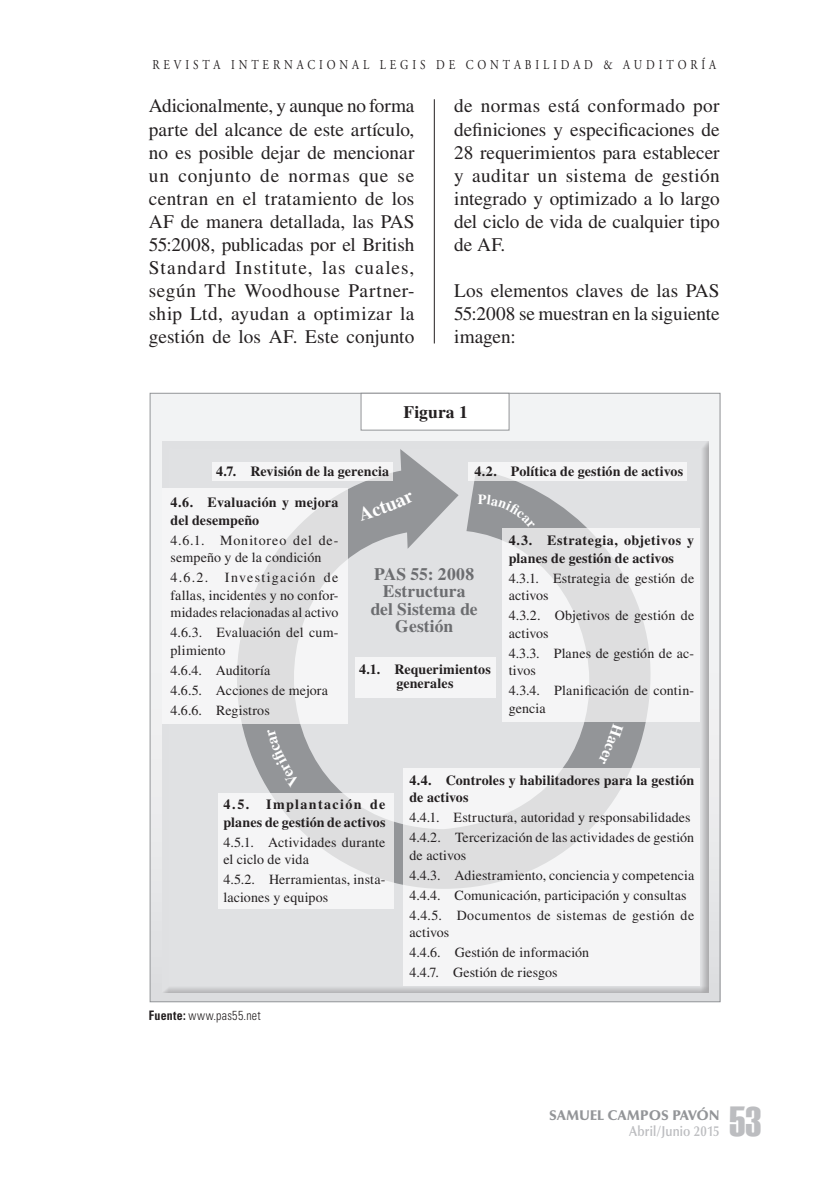
<style>
.page{position:relative;width:819px;height:1191px;background:#fff}
.page>*{position:absolute;margin:0;border:0;box-sizing:border-box;transform-origin:0 0}
.t1{font:42px "Haettenschweiler";color:#bcbdc0}
.t2{font:19.25px/23.1px "Times LT Std";color:#231f20;text-align:justify}
.t3{font:700 17.5px/17.5px "Times LT Std";letter-spacing:.005em;color:#6c6d70;text-align:center}
.t4{font:700 17.5px "Times LT Std";letter-spacing:.005em;color:#231f20}
.t5{font:600 14.35px "Optima LT Std";letter-spacing:.015em;color:#bcbdc0;scale:.85 1}
.t6{font:14px/17.5px "Times LT Std";letter-spacing:.01em;color:#231f20}
.t7{font:700 14px/17.5px "Times LT Std";letter-spacing:.01em;color:#231f20}
.t8{font:900 14px "Optima LT Std";color:#939598}
.t9{font:13.47px "Adobe Garamond Pro";letter-spacing:.345em;color:#231f20;scale:.83 1}
.t10{font:300 condensed 13.12px "Univers LT Std";letter-spacing:.025em;color:#231f20;scale:.91 1}
.s1{font-weight:700}
</style>
<div class="page">
<hr style="left:434px;top:99px;width:1px;height:244px;background:#231f20">
<svg style="left:152px;top:395px;width:566px;height:605px"></svg>
<div style="left:160px;top:440px;width:548px;height:553px;background:#231f20;opacity:.3"></div>
<div style="left:360px;top:393px;width:149px;height:37px;background:#fff;border:1px solid #939598"></div>
<svg style="left:237px;top:449px;width:415px;height:440px;background:#d1d2d5"></svg>
<div style="left:212px;top:462px;width:180px;height:18px;background:#f5f5f6"></div>
<div style="left:468px;top:462px;width:219px;height:18px;background:#f5f5f6"></div>
<div style="left:355px;top:656px;width:140px;height:41px;background:#f5f5f6"></div>
<svg style="left:502px;top:528px;width:198px;height:194px;fill:#f5f5f6"></svg>
<svg style="left:218px;top:793px;width:175px;height:115px;fill:#f5f5f6"></svg>
<svg style="left:162px;top:488px;width:186px;height:236px;fill:#f5f5f6"></svg>
<svg style="left:403px;top:768px;width:297px;height:217px;fill:#f5f5f6"></svg>
<div style="left:478px;top:494px;width:57px;height:34px;background:#939598"></div>
<div style="left:357px;top:492px;width:57px;height:28px;background:#939598"></div>
<svg style="left:598px;top:723px;width:25px;height:41px"></svg>
<div style="left:267px;top:728px;width:33px;height:60px;background:#939598"></div>
<p class="t9" style="left:152px;top:57px;width:680px">REVISTA INTERNACIONAL LEGIS DE CONTABILIDAD &amp; AUDITORÍA</p>
<p class="t2" style="left:149px;top:94px;width:267px">Adicionalmente, y aunque no forma parte del alcance de este artículo, no es posible dejar de mencionar un conjunto de normas que se centran en el tratamiento de los AF de manera detallada, las PAS 55:2008, publicadas por el British Standard Institute, las cuales, según The Woodhouse Partner&shy;ship Ltd, ayudan a optimizar la gestión de los AF. Este conjunto</p>
<p class="t2" style="left:454px;top:94px;width:267px">de normas está conformado por definiciones y especificaciones de 28 requerimientos para establecer y auditar un sistema de gestión integrado y optimizado a lo largo del ciclo de vida de cualquier tipo de AF.</p>
<p class="t2" style="left:454px;top:279px;width:267px">Los elementos claves de las PAS 55:2008 se muestran en la siguiente imagen:</p>
<p class="t4" style="left:403px;top:401px;width:66px">Figura 1</p>
<p class="t7" style="left:216px;top:462px;width:174px">4.7. Revisión de la gerencia</p>
<p class="t7" style="left:474px;top:462px;width:210px">4.2. Política de gestión de activos</p>
<p class="t7" style="left:171px;top:493px;width:169px">4.6. Evaluación y mejora del desempeño</p>
<p class="t6" style="left:171px;top:531px;width:169px">4.6.1. Monitoreo del de&shy;sempeño y de la condición</p>
<p class="t6" style="left:171px;top:568px;width:169px;text-align:justify">4.6.2. Investigación de fallas, incidentes y no confor&shy;midades relacionadas al activo</p>
<p class="t6" style="left:171px;top:623px;width:169px">4.6.3. Evaluación del cum&shy;plimiento</p>
<p class="t6" style="left:171px;top:660px;width:159px;line-height:19.9px">4.6.4. Auditoría<br>4.6.5. Acciones de mejora<br>4.6.6. Registros</p>
<p class="t7" style="left:508px;top:531px;width:187px">4.3. Estrategia, objetivos y planes de gestión de activos</p>
<p class="t6" style="left:508px;top:569px;width:187px">4.3.1. Estrategia de gestión de activos</p>
<p class="t6" style="left:508px;top:606px;width:187px">4.3.2. Objetivos de gestión de activos</p>
<p class="t6" style="left:508px;top:644px;width:187px">4.3.3. Planes de gestión de ac&shy;tivos</p>
<p class="t6" style="left:508px;top:681px;width:187px">4.3.4. Planificación de contin&shy;gencia</p>
<p class="t3" style="left:370px;top:565px;width:109px">PAS 55: 2008<br>Estructura del Sistema de<br>Gestión</p>
<p class="t7" style="left:359px;top:662px;width:133px;line-height:14px;text-align:center">4.1. Requerimientos generales</p>
<p class="t7" style="left:223px;top:795px;width:163px">4.5. Implantación de planes de gestión de activos</p>
<p class="t6" style="left:223px;top:833px;width:163px">4.5.1. Actividades durante el ciclo de vida</p>
<p class="t6" style="left:223px;top:870px;width:163px">4.5.2. Herramientas, insta&shy;laciones y equipos</p>
<p class="t10" style="left:149px;top:1007px;width:124px"><span class="s1">Fuente:</span> www.pas55.net</p>
<p class="t7" style="left:409px;top:771px;width:286px">4.4. Controles y habilitadores para la gestión de activos</p>
<p class="t6" style="left:409px;top:807px;width:286px;line-height:19.9px">4.4.1. Estructura, autoridad y responsabilidades<br>4.4.2. Tercerización de las actividades de gestión</p>
<p class="t6" style="left:409px;top:845px;width:286px;line-height:19.9px">de activos<br>4.4.3. Adiestramiento, conciencia y competencia 4.4.4. Comunicación, participación y consultas 4.4.5. Documentos de sistemas de gestión de</p>
<p class="t6" style="left:409px;top:922px;width:181px;line-height:19.9px">activos<br>4.4.6. Gestión de información<br>4.4.7. Gestión de riesgos</p>
<p class="t8" style="left:549px;top:1106px;width:172px">SAMUEL CAMPOS PAVÓN</p>
<p class="t5" style="left:629px;top:1123px;width:108px">Abril/Junio 2015</p>
<p class="t1" style="left:729px;top:1093px;width:33px">53</p>
</div>
